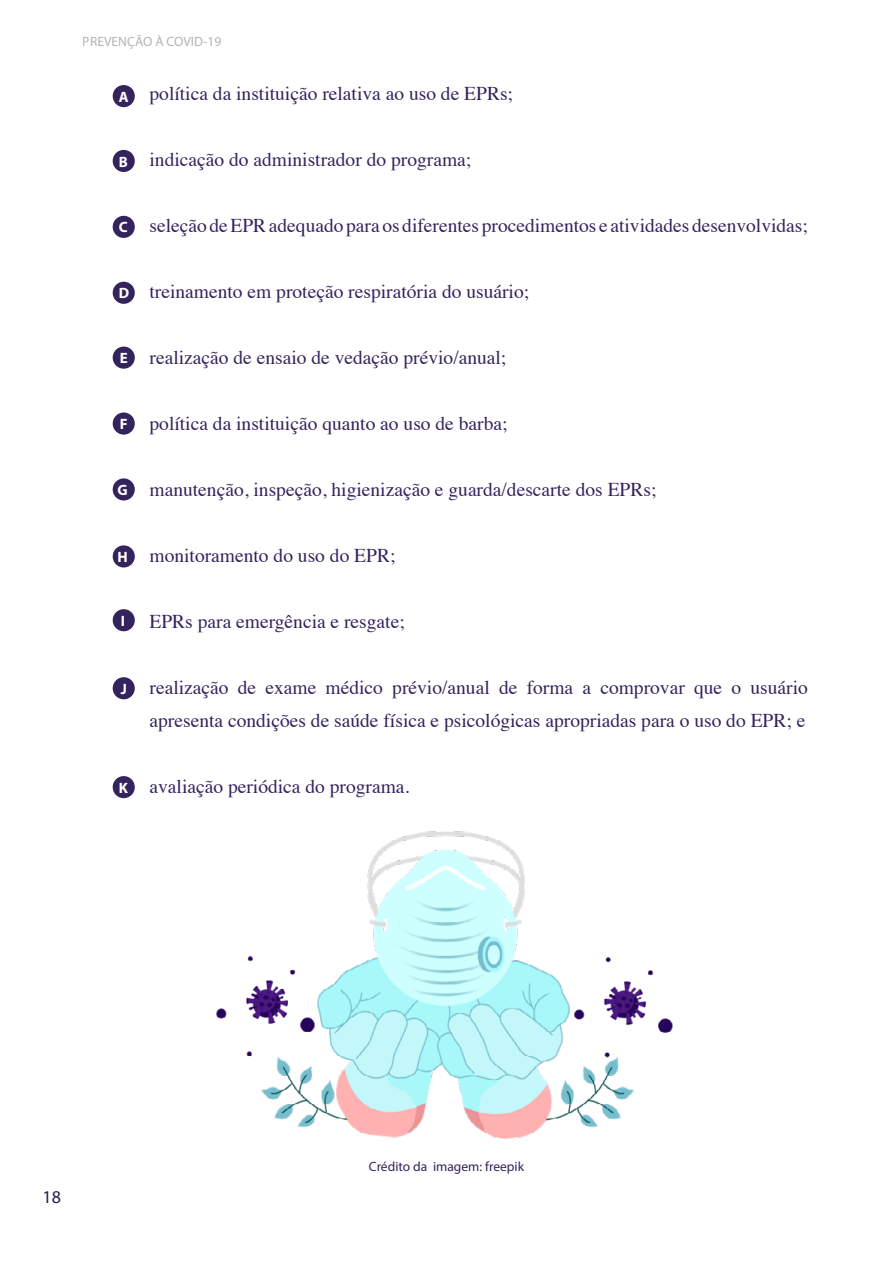
<style>
.page{position:relative;width:893px;height:1263px;background:#fff}
.page>*{position:absolute;margin:0;border:0;box-sizing:border-box;transform-origin:0 0}
.t1{font:19.5px/33px "Times";color:#34235c}
.t2{font:18px "Myriad Pro";color:#251f4a}
.t3{font:700 15px "Myriad Pro";color:#fff}
.t4{font:13.5px "Myriad Pro";color:#34235c}
.t5{font:13.5px "Myriad Pro";color:#706f6f}
</style>
<div class="page">
<div style="left:113px;top:85px;width:22px;height:22px;background:#34235c;border-radius:50%"></div>
<div style="left:113px;top:150px;width:22px;height:22px;background:#34235c;border-radius:50%"></div>
<div style="left:113px;top:216px;width:22px;height:22px;background:#34235c;border-radius:50%"></div>
<div style="left:113px;top:282px;width:22px;height:22px;background:#34235c;border-radius:50%"></div>
<div style="left:113px;top:347px;width:22px;height:22px;background:#34235c;border-radius:50%"></div>
<div style="left:113px;top:412px;width:22px;height:23px;background:#34235c;border-radius:50%"></div>
<div style="left:113px;top:478px;width:22px;height:22px;background:#34235c;border-radius:50%"></div>
<div style="left:113px;top:545px;width:22px;height:22px;background:#34235c;border-radius:50%"></div>
<div style="left:113px;top:609px;width:22px;height:22px;background:#34235c;border-radius:50%"></div>
<div style="left:113px;top:677px;width:22px;height:22px;background:#34235c;border-radius:50%"></div>
<div style="left:113px;top:776px;width:22px;height:22px;background:#34235c;border-radius:50%"></div>
<img style="left:216px;top:831px;width:457px;height:308px">
<p class="t5" style="left:83px;top:33px;width:140px">PREVENÇÃO À COVID-19</p>
<p class="t1" style="left:150px;top:75px;width:365px">política da instituição relativa ao uso de EPRs;</p>
<p class="t3" style="left:119px;top:87px;width:11px">A</p>
<p class="t3" style="left:119px;top:152px;width:11px">B</p>
<p class="t1" style="left:150px;top:141px;width:323px">indicação do administrador do programa;</p>
<p class="t3" style="left:119px;top:218px;width:10px">C</p>
<p class="t1" style="left:150px;top:207px;width:660px">seleção de EPR adequado para os diferentes procedimentos e atividades desenvolvidas;</p>
<p class="t3" style="left:119px;top:284px;width:12px">D</p>
<p class="t1" style="left:150px;top:273px;width:381px">treinamento em proteção respiratória do usuário;</p>
<p class="t3" style="left:120px;top:348px;width:10px">E</p>
<p class="t1" style="left:150px;top:339px;width:358px">realização de ensaio de vedação prévio/anual;</p>
<p class="t3" style="left:120px;top:414px;width:9px">F</p>
<p class="t1" style="left:150px;top:405px;width:360px">política da instituição quanto ao uso de barba;</p>
<p class="t3" style="left:118px;top:480px;width:12px">G</p>
<p class="t1" style="left:150px;top:471px;width:508px">manutenção, inspeção, higienização e guarda/descarte dos EPRs;</p>
<p class="t3" style="left:118px;top:547px;width:12px">H</p>
<p class="t1" style="left:150px;top:537px;width:247px">monitoramento do uso do EPR;</p>
<p class="t3" style="left:121px;top:611px;width:6px">I</p>
<p class="t1" style="left:150px;top:603px;width:257px">EPRs para emergência e resgate;</p>
<p class="t3" style="left:121px;top:679px;width:8px">J</p>
<p class="t1" style="left:150px;top:669px;width:660px">realização de exame médico prévio/anual de forma a comprovar que o usuário apresenta condições de saúde física e psicológicas apropriadas para o uso do EPR; e</p>
<p class="t3" style="left:119px;top:778px;width:11px">K</p>
<p class="t1" style="left:150px;top:768px;width:261px">avaliação periódica do programa.</p>
<p class="t2" style="left:43px;top:1186px;width:20px">18</p>
<p class="t4" style="left:369px;top:1158px;width:157px">Crédito da imagem: freepik</p>
</div>
